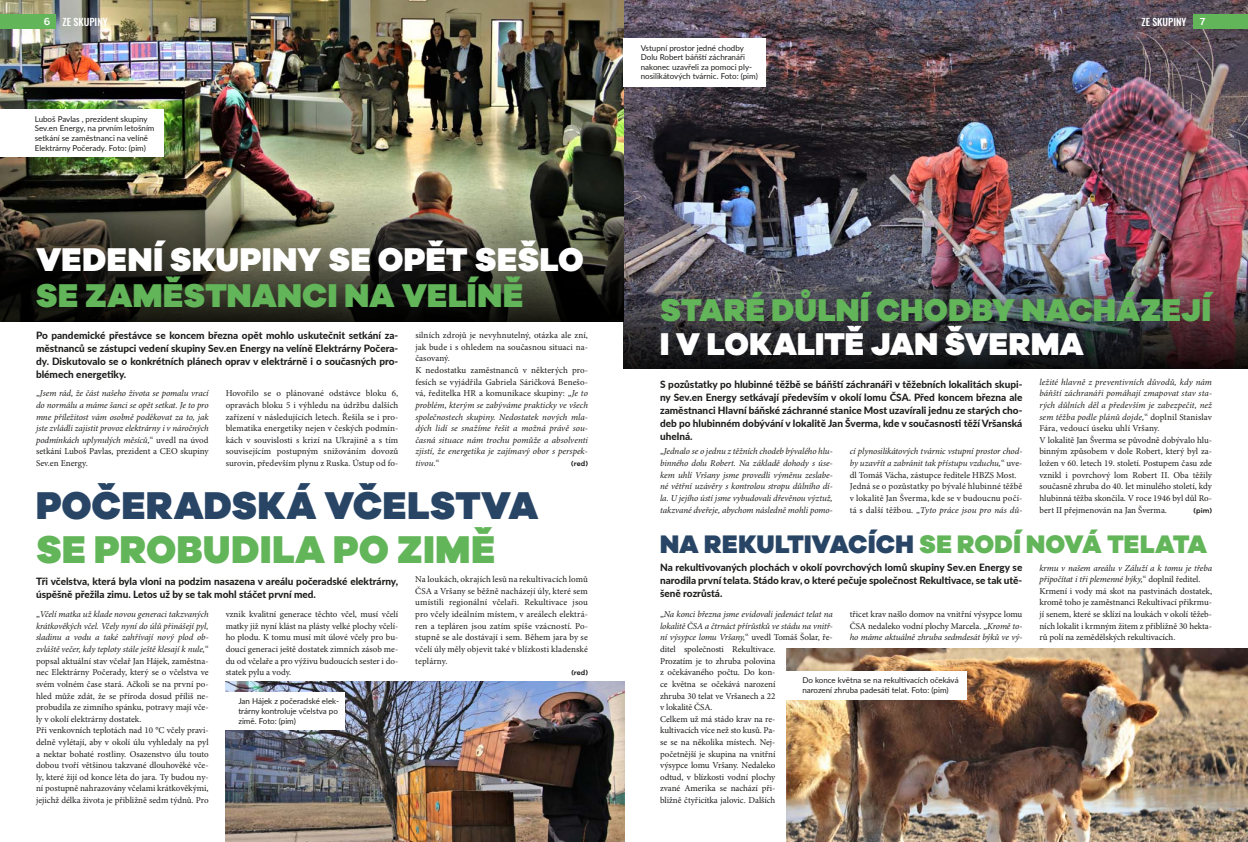
<style>
.page{position:relative;width:1248px;height:842px;background:#fff}
.page>*{position:absolute;margin:0;border:0;box-sizing:border-box;transform-origin:0 0}
.t1{font:900 40px "Galano Grotesque";letter-spacing:.01em;color:#284566}
.t2{font:900 40px "Galano Grotesque";letter-spacing:.015em;color:#63b55a}
.t3{font:900 34px "Galano Grotesque";letter-spacing:.015em;color:#fff}
.t4{font:900 34px "Galano Grotesque";letter-spacing:.005em;color:#63b55a}
.t5{font:900 32.5px "Galano Grotesque";letter-spacing:.005em;color:#63b55a}
.t6{font:900 32.5px "Galano Grotesque";letter-spacing:.005em;color:#fff}
.t7{font:900 26.2px "Galano Grotesque";color:#63b55a}
.t8{font:800 10px/13px "Lato";color:#1d1d1b;text-align:justify}
.t9{font:500 10px "Oswald";color:#fff}
.t10{font:700 10px "Amsi Pro";color:#fff}
.t11{font:9px/11.6px "Minion Pro";letter-spacing:-.005em;color:#1d1d1b}
.t12{font:italic 9px/11.6px "Minion Pro";color:#1d1d1b;text-align:justify}
.t13{font:8px/9.6px "Lato";color:#1d1d1b}
.t14{font:600 7px "Galano Grotesque Alt";letter-spacing:.005em;color:#1d1d1b}
.s1{font-family:"Amsi Pro";font-weight:700}
.s2{font-style:normal}
.s3{font-style:italic}
.s4{color:#284566}
</style>
<div class="page">
<img style="left:623px;top:0;width:624px;height:264px">
<img style="left:0;top:0;width:623px;height:188px">
<img style="left:226px;top:682px;width:398px;height:160px">
<img style="left:786px;top:649px;width:461px;height:193px">
<img style="left:623px;top:264px;width:624px;height:105px">
<svg style="left:0;top:188px;width:623px;height:134px;background:#403f32"></svg>
<div style="left:0;top:14px;width:56px;height:14px;background:#63b55a"></div>
<div style="left:1192px;top:14px;width:55px;height:14px;background:#63b55a"></div>
<div style="left:623px;top:39px;width:143px;height:48px;background:#fff"></div>
<div style="left:0;top:110px;width:164px;height:47px;background:#fff"></div>
<div style="left:785px;top:671px;width:182px;height:28px;background:#fff"></div>
<div style="left:221px;top:692px;width:124px;height:38px;background:#fff"></div>
<p class="t9" style="left:44px;top:15px;width:65px"><span class="s1">6</span> ZE SKUPINY</p>
<p class="t9" style="left:1141px;top:15px;width:47px">ZE SKUPINY</p>
<p class="t10" style="left:1199px;top:14px;width:7px">7</p>
<p class="t13" style="left:35px;top:114px;width:121px">Luboš Pavlas , prezident skupiny Sev.en Energy, na prvním letošním setkání se zaměstnanci na velíně Elektrárny Počerady. Foto: (pim)</p>
<h2 class="t3" style="left:36px;top:238px;width:549px">VEDENÍ SKUPINY SE OPĚT SEŠLO</h2>
<h2 class="t4" style="left:36px;top:274px;width:488px">SE ZAMĚSTNANCI NA VELÍNĚ</h2>
<p class="t8" style="left:36px;top:329px;width:364px">Po pandemické přestávce se koncem března opět mohlo uskutečnit setkání za&shy;městnanců se zástupci vedení skupiny Sev.en Energy na velíně Elektrárny Počera&shy;dy. Diskutovalo se o konkrétních plánech oprav v elektrárně i o současných pro&shy;blémech energetiky.</p>
<p class="t12" style="left:415px;top:329px;width:174px;text-align:left"><span class="s2">silních zdrojů je nevyhnutelný, otázka ale zní, jak bude i s ohledem na současnou situaci na&shy;časovaný.<br>K nedostatku zaměstnanců v některých pro&shy;fesích se vyjádřila Gabriela Sáričková Benešo&shy;vá, ředitelka HR a komunikace skupiny: „</span>Je to problém, kterým se zabýváme prakticky ve všech společnostech skupiny. Nedostatek nových mla&shy;dých lidí se snažíme řešit a možná právě sou&shy;časná situace nám trochu pomůže a absolventi zjistí, že energetika je zajímavý obor s perspek&shy;tivou.<span class="s2">“</span></p>
<p class="t12" style="left:36px;top:388px;width:174px"><span class="s2">„</span>Jsem rád, že část našeho života se pomalu vrací do normálu a máme šanci se opět setkat. Je to pro mne příležitost vám osobně poděkovat za to, jak jste zvládli zajistit provoz elektrárny i v náročných podmínkách uplynulých měsíců,<span class="s2">“ uvedl na úvod setkání Luboš Pavlas, prezident a CEO skupiny Sev.en Energy.</span></p>
<p class="t11" style="left:226px;top:388px;width:174px;text-align:justify">Hovořilo se o plánované odstávce bloku 6, opravách bloku 5 i výhledu na údržbu dalších zařízení v následujících letech. Řešila se i pro&shy;blematika energetiky nejen v českých podmín&shy;kách v souvislosti s krizí na Ukrajině a s tím souvisejícím postupným snižováním dovozů surovin, především plynu z Ruska. Ústup od fo-</p>
<p class="t14" style="left:571px;top:459px;width:18px">(red)</p>
<h1 class="t1" style="left:36px;top:479px;width:504px">POČERADSKÁ VČELSTVA</h1>
<h1 class="t2" style="left:36px;top:523px;width:460px">SE PROBUDILA PO ZIMĚ</h1>
<p class="t8" style="left:36px;top:574px;width:364px">Tři včelstva, která byla vloni na podzim nasazena v areálu počeradské elektrárny, úspěšně přežila zimu. Letos už by se tak mohl stáčet první med.</p>
<p class="t11" style="left:415px;top:574px;width:174px;text-align:justify">Na loukách, okrajích lesů na rekultivacích lomů ČSA a Vršany se běžně nacházejí úly, které sem umístili regionální včelaři. Rekultivace jsou pro včely ideálním místem, v areálech elektrá&shy;ren a tepláren jsou zatím spíše vzácností. Po&shy;stupně se ale dostávají i sem. Během jara by se včelí úly měly objevit také v blízkosti kladenské teplárny.</p>
<p class="t14" style="left:571px;top:668px;width:18px">(red)</p>
<p class="t11" style="left:36px;top:608px;width:174px">„<span class="s3">Včelí matka už klade novou generaci takzvaných krátkověkých včel. Včely nyní do úlů přinášejí pyl, sladinu a vodu a také zahřívají nový plod ob&shy;zvláště večer, kdy teploty stále ještě klesají k nule,</span>“ popsal aktuální stav včelař Jan Hájek, zaměstna&shy;nec Elektrárny Počerady, který se o včelstva ve svém volném čase stará. Ačkoli se na první po&shy;hled může zdát, že se příroda dosud příliš ne&shy;probudila ze zimního spánku, potravy mají vče&shy;ly v okolí elektrárny dostatek.<br>Při venkovních teplotách nad 10 °C včely pravi&shy;delně vylétají, aby v okolí úlu vyhledaly na pyl a nektar bohaté rostliny. Osazenstvo úlu touto dobou tvoří většinou takzvané dlouhověké vče&shy;ly, které žijí od konce léta do jara. Ty budou ny&shy;ní postupně nahrazovány včelami krátkověkými, jejichž délka života je přibližně sedm týdnů. Pro</p>
<p class="t11" style="left:226px;top:608px;width:174px;text-align:justify">vznik kvalitní generace těchto včel, musí včelí matky již nyní klást na plásty velké plochy včelí&shy;ho plodu. K tomu musí mít úlové včely pro bu&shy;doucí generaci ještě dostatek zimních zásob me&shy;du od včelaře a pro výživu budoucích sester i do&shy;statek pylu a vody.</p>
<p class="t13" style="left:238px;top:696px;width:102px">Jan Hájek z počeradské elek&shy;trárny kontroluje včelstva po zimě. Foto: (pim)</p>
<p class="t13" style="left:640px;top:43px;width:118px">Vstupní prostor jedné chodby<br>Dolu Robert báňští záchranáři nakonec uzavřeli za pomoci ply&shy;nosilikátových tvárnic. Foto: (pim)</p>
<h3 class="t5" style="left:660px;top:290px;width:552px">STARÉ DŮLNÍ CHODBY NACHÁZEJÍ</h3>
<h3 class="t6" style="left:660px;top:324px;width:425px">I V LOKALITĚ JAN ŠVERMA</h3>
<p class="t8" style="left:660px;top:377px;width:364px">S pozůstatky po hlubinné těžbě se báňští záchranáři v těžebních lokalitách skupi&shy;ny Sev.en Energy setkávají především v okolí lomu ČSA. Před koncem března ale zaměstnanci Hlavní báňské záchranné stanice Most uzavírali jednu ze starých cho&shy;deb po hlubinném dobývání v lokalitě Jan Šverma, kde v současnosti těží Vršanská uhelná.</p>
<p class="t11" style="left:1039px;top:376px;width:174px"><span class="s3">ležité hlavně z preventivních důvodů, kdy nám báňští záchranáři pomáhají zmapovat stav sta&shy;rých důlních děl a především je zabezpečit, než sem těžba podle plánů dojde,</span>“ doplnil Stanislav Fára, vedoucí úseku uhlí Vršany.<br>V lokalitě Jan Šverma se původně dobývalo hlu&shy;binným způsobem v dole Robert, který byl za&shy;ložen v 60. letech 19. století. Postupem času zde vznikl i povrchový lom Robert II. Oba těžily současně zhruba do 40. let minulého století, kdy hlubinná těžba skončila. V roce 1946 byl důl Ro&shy;bert II přejmenován na Jan Šverma.</p>
<p class="t12" style="left:660px;top:446px;width:174px"><span class="s2">„</span>Jednalo se o jednu z těžních chodeb bývalého hlu&shy;binného dolu Robert. Na základě dohody s úse&shy;kem uhlí Vršany jsme provedli výměnu zeslabe&shy;né větřní uzávěry s kontrolou stropu důlního dí&shy;la. U jejího ústí jsme vybudovali dřevěnou výztuž, takzvané dveřeje, abychom následně mohli pomo-</p>
<p class="t11" style="left:849px;top:446px;width:174px"><span class="s3">cí plynosilikátových tvárnic vstupní prostor chod&shy;by uzavřít a zabránit tak přístupu vzduchu,</span>“ uve&shy;dl Tomáš Vácha, zástupce ředitele HBZS Most.<br>Jedná se o pozůstatky po bývalé hlubinné těžbě v lokalitě Jan Šverma, kde se v budoucnu počí&shy;tá s další těžbou. „<span class="s3">Tyto práce jsou pro nás dů-</span></p>
<p class="t14" style="left:1193px;top:506px;width:20px">(pim)</p>
<h3 class="t7" style="left:660px;top:528px;width:548px"><span class="s4">NA REKULTIVACÍCH</span> SE RODÍ NOVÁ TELATA</h3>
<p class="t8" style="left:660px;top:560px;width:364px">Na rekultivovaných plochách v okolí povrchových lomů skupiny Sev.en Energy se narodila první telata. Stádo krav, o které pečuje společnost Rekultivace, se tak utě&shy;šeně rozrůstá.</p>
<p class="t11" style="left:1039px;top:562px;width:174px"><span class="s3">krmu v našem areálu v Záluží a k tomu je třeba připočítat i tři plemenné býky,</span>“ doplnil ředitel.<br>Krmení i vody má skot na pastvinách dostatek, kromě toho je zaměstnanci Rekultivací přikrmu&shy;jí senem, které se sklízí na loukách v okolí těžeb&shy;ních lokalit i krmným žitem z přibližně 30 hekta&shy;rů polí na zemědělských rekultivacích.</p>
<p class="t11" style="left:660px;top:608px;width:174px">„<span class="s3">Na konci března jsme evidovali jedenáct telat na lokalitě ČSA a čtrnáct přírůstků ve stádu na vnitř&shy;ní výsypce lomu Vršany,</span>“ uvedl Tomáš Šolar, ře&shy;ditel společnosti Rekultivace.<br>Prozatím je to zhruba polovina<br>z očekávaného počtu. Do kon-<br>ce května se očekává narození<br>zhruba 30 telat ve Vršanech a 22<br>v lokalitě ČSA.<br>Celkem už má stádo krav na re-<br>kultivacích více než sto kusů. Pa-<br>se se na několika místech. Nej-<br>početnější je skupina na vnitřní<br>výsypce lomu Vršany. Nedaleko<br>odtud, v blízkosti vodní plochy<br>zvané Amerika se nachází při-<br>bližně čtyřicítka jalovic. Dalších</p>
<p class="t11" style="left:849px;top:608px;width:174px;text-align:justify">třicet krav našlo domov na vnitřní výsypce lomu ČSA nedaleko vodní plochy Marcela. „<span class="s3">Kromě to&shy;ho máme aktuálně zhruba sedmdesát býků ve vý-</span></p>
<p class="t13" style="left:802px;top:675px;width:158px">Do konce května se na rekultivacích očekává narození zhruba padesáti telat. Foto: (pim)</p>
</div>
